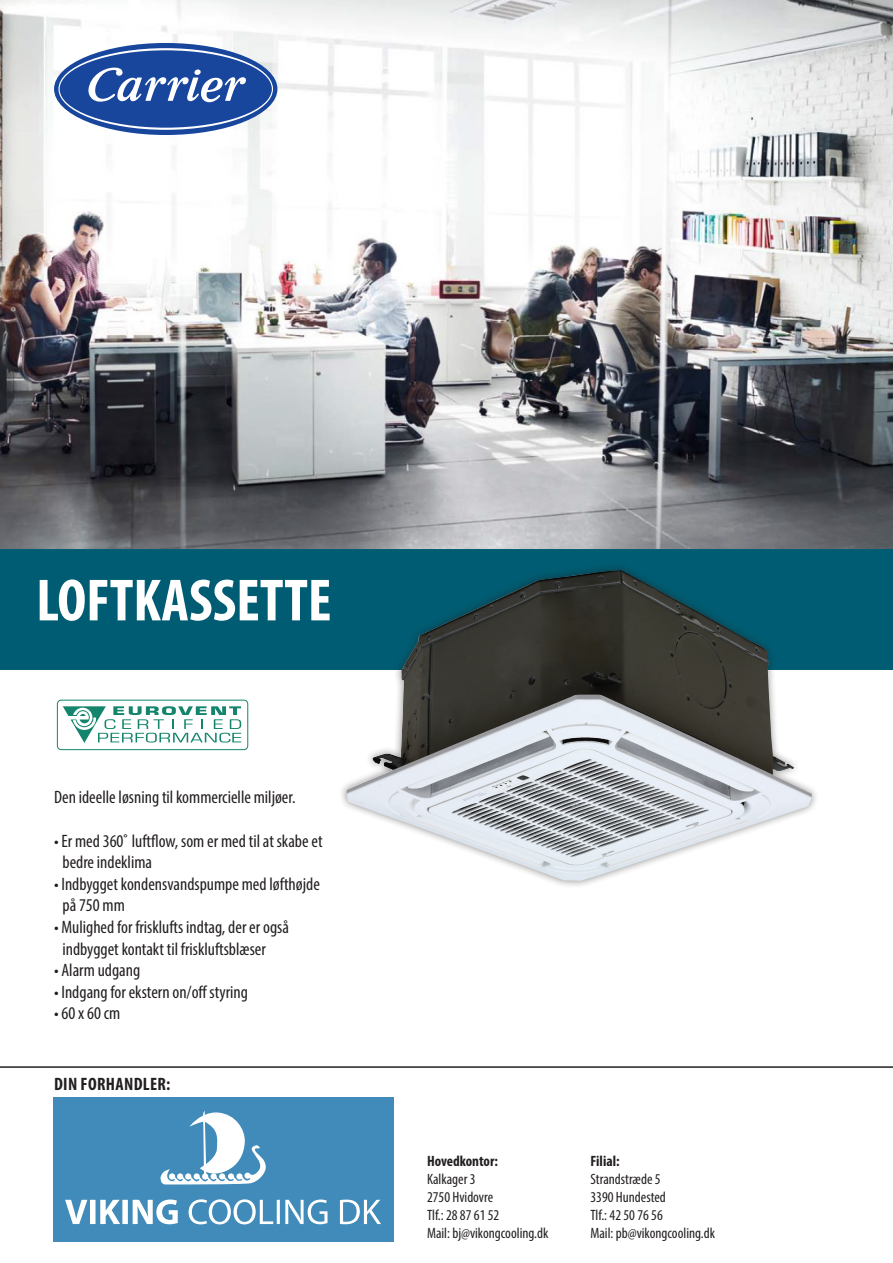
<style>
.page{position:relative;width:893px;height:1263px;background:#fff}
.page>*{position:absolute;margin:0;border:0;box-sizing:border-box;transform-origin:0 0}
.t1{font:700 condensed 60px "Myriad Pro";color:#fff}
.t2{font:condensed 18px "Myriad Pro";color:#231f20}
.Paragraph_Style_1{font:700 condensed 18px "Myriad Pro";letter-spacing:.02em;color:#231f20}
.t3{font:condensed 15px "Myriad Pro";color:#231f20}
.t4{font:700 condensed 15px "Myriad Pro";color:#231f20}
</style>
<div class="page">
<img style="left:0;top:0;width:893px;height:549px">
<svg style="left:57px;top:700px;width:191px;height:50px"></svg>
<div style="left:0;top:549px;width:893px;height:121px;background:#005c72"></div>
<div style="left:338px;top:562px;width:481px;height:326px;background:#231f20;opacity:.5"></div>
<img style="left:346px;top:570px;width:466px;height:311px">
<div style="left:54px;top:43px;width:223px;height:92px;background:#18469d;border-radius:50%"></div>
<svg style="left:58px;top:48px;width:215px;height:82px"></svg>
<div style="left:60px;top:50px;width:212px;height:78px;background:#18469d;border-radius:50%"></div>
<svg style="left:88px;top:68px;width:158px;height:35px"></svg>
<div style="left:54px;top:1098px;width:339px;height:143px;background:#408bba"></div>
<img style="left:189px;top:1112px;width:56px;height:33px">
<img style="left:203px;top:1110px;width:3px;height:35px">
<img style="left:160px;top:1145px;width:107px;height:40px">
<svg style="left:169px;top:1168px;width:91px;height:15px"></svg>
<img style="left:65px;top:1199px;width:316px;height:25px">
<hr style="left:0;top:1066px;width:893px;height:2px;background:#231f20">
<p class="t1" style="left:36px;top:563px;width:297px">LOFTKASSETTE</p>
<p class="t2" style="left:54px;top:786px;width:243px">Den ideelle løsning til kommercielle miljøer.</p>
<p class="t2" style="left:54px;top:830px;width:270px">• Er med 360˚ luftflow, som er med til at skabe et</p>
<p class="t2" style="left:62px;top:851px;width:91px">bedre indeklima</p>
<p class="t2" style="left:54px;top:873px;width:267px">• Indbygget kondensvandspumpe med løfthøjde</p>
<p class="t2" style="left:62px;top:894px;width:64px">på 750 mm</p>
<p class="t2" style="left:54px;top:916px;width:236px">• Mulighed for frisklufts indtag, der er også</p>
<p class="t2" style="left:62px;top:938px;width:205px">indbygget kontakt til friskluftsblæser</p>
<p class="t2" style="left:54px;top:959px;width:88px">• Alarm udgang</p>
<p class="t2" style="left:54px;top:981px;width:195px">• Indgang for ekstern on/off styring</p>
<p class="t2" style="left:54px;top:1002px;width:68px">• 60 x 60 cm</p>
<p class="Paragraph_Style_1" style="left:54px;top:1073px;width:118px">DIN FORHANDLER:</p>
<p class="t4" style="left:427px;top:1152px;width:73px">Hovedkontor:</p>
<p class="t3" style="left:427px;top:1170px;width:50px">Kalkager 3</p>
<p class="t3" style="left:427px;top:1188px;width:68px">2750 Hvidovre</p>
<p class="t3" style="left:427px;top:1206px;width:74px">Tlf.: 28 87 61 52</p>
<p class="t3" style="left:427px;top:1224px;width:123px">Mail: bj@vikongcooling.dk</p>
<p class="t4" style="left:590px;top:1152px;width:31px">Filial:</p>
<p class="t3" style="left:590px;top:1170px;width:72px">Strandstræde 5</p>
<p class="t3" style="left:590px;top:1188px;width:77px">3390 Hundested</p>
<p class="t3" style="left:590px;top:1206px;width:74px">Tlf.: 42 50 76 56</p>
<p class="t3" style="left:590px;top:1224px;width:126px">Mail: pb@vikongcooling.dk</p>
</div>
